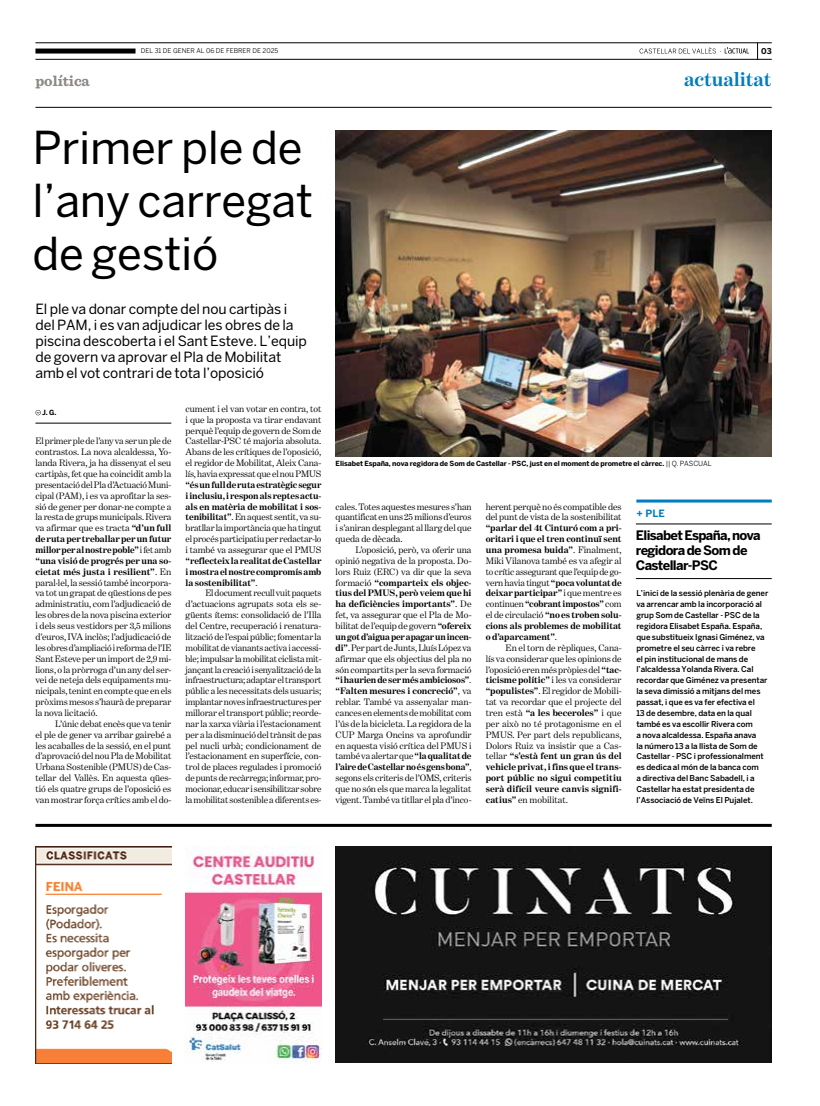
<style>
.page{position:relative;width:820px;height:1106px;background:#fff}
.page>*{position:absolute;margin:0;border:0;box-sizing:border-box;transform-origin:0 0}
.t1{font:45px/53px "Benton Sans";letter-spacing:-.005em;color:#000}
.t2{font:700 20px "Benton Modern One";letter-spacing:-.005em;color:#007dc1}
.t3{font:700 15px "Sentinel";letter-spacing:-.005em;color:#8c8886}
.t4{font:14px/16px "Benton Sans";letter-spacing:-.005em;color:#000}
.t5{font:700 13px/15px "Benton Sans";letter-spacing:-.05em;color:#000}
.t6{font:700 10px "Benton Sans";color:#007dc1}
.t7{font:9.5px/10.9px "Benton Modern One";letter-spacing:-.005em;color:#000;text-align:justify}
.t8{font:700 9.5px/10.9px "Benton Modern One";letter-spacing:-.005em;color:#000;text-align:justify}
.t9{font:500 8px/10.9px "Benton Sans";letter-spacing:-.005em;color:#000}
.t10{font:700 8px "Benton Sans";color:#000}
.t11{font:700 7px "Benton Sans";letter-spacing:-.01em;color:#000}
.t12{font:6.5px "Benton Sans";letter-spacing:.005em;color:#000}
.s1{font-weight:700}
.s2{font-weight:400}
</style>
<div class="page">
<svg style="left:757px;top:44px;width:1px;height:15px"></svg>
<svg style="left:639px;top:47px;width:109px;height:7px"></svg>
<hr style="left:35px;top:107px;width:736px;height:1px;background:#000">
<hr style="left:35px;top:43px;width:736px;height:1px;background:#000">
<hr style="left:35px;top:59px;width:736px;height:1px;background:#000">
<div style="left:35px;top:49px;width:100px;height:5px;background:#000"></div>
<hr style="left:35px;top:824px;width:736px;height:3px;background:#000">
<svg style="left:35px;top:410px;width:6px;height:5px"></svg>
<hr style="left:35px;top:423px;width:136px;height:1px;background:#000">
<img style="left:335px;top:130px;width:436px;height:326px">
<hr style="left:636px;top:499px;width:135px;height:3px;background:#007dc1">
<hr style="left:635px;top:523px;width:136px;height:1px;background:#000">
<hr style="left:635px;top:578px;width:136px;height:1px;background:#000">
<img style="left:35px;top:846px;width:136px;height:217px">
<img style="left:335px;top:846px;width:436px;height:216px">
<img style="left:185px;top:846px;width:136px;height:217px">
<p class="t12" style="left:141px;top:47px;width:139px">DEL 31 DE GENER AL 06 DE FEBRER DE 2025</p>
<p class="t10" style="left:760px;top:46px;width:12px">03</p>
<h3 class="t3" style="left:35px;top:69px;width:56px">política</h3>
<h2 class="t2" style="left:684px;top:68px;width:89px">actualitat</h2>
<h1 class="t1" style="left:33px;top:120px;width:282px">Primer ple de l’any carregat de gestió</h1>
<h3 class="t4" style="left:35px;top:301px;width:273px">El ple va donar compte del nou cartipàs i del PAM, i es van adjudicar les obres de la piscina descoberta i el Sant Esteve. L’equip de govern va aprovar el Pla de Mobilitat amb el vot contrari de tota l’oposició</h3>
<p class="t11" style="left:42px;top:408px;width:16px">J. G.</p>
<p class="t7" style="left:185px;top:403px;width:137px">cument i el van votar en contra, tot i que la proposta va tirar endavant perquè l’equip de govern de Som de Castellar-PSC té majoria absoluta.<br>Abans de les crítiques de l’oposició, el regidor de Mobilitat, Aleix Cana&shy;lís, havia expressat que el nou PMUS</p>
<p class="t7" style="left:185px;top:479px;width:137px"><span class="s1">“és un full de ruta estratègic segur i inclusiu, i respon als reptes actu&shy;als en matèria de mobilitat i sos&shy;tenibilitat”</span>. En aquest sentit, va su&shy;bratllar la importància que ha tingut el procés participatiu per redactar-lo i també va assegurar que el PMUS</p>
<p class="t8" style="left:185px;top:555px;width:137px">“reflecteix la realitat de Castellar i mostra el nostre compromís amb la sostenibilitat”<span class="s2">.</span></p>
<p class="t7" style="left:185px;top:588px;width:137px;text-indent:20px">El document recull vuit paquets d’actuacions agrupats sota els se&shy;güents ítems: consolidació de l’Illa del Centre, recuperació i renatura&shy;lització de l’espai públic; fomentar la mobilitat de vianants activa i accessi&shy;ble; impulsar la mobilitat ciclista mit&shy;jançant la creació i senyalització de la infraestructura; adaptar el transport públic a les necessitats dels usuaris; implantar noves infraestructures per millorar el transport públic; reorde&shy;nar la xarxa viària i l’estacionament per a la disminució del trànsit de pas pel nucli urbà; condicionament de l’estacionament en superfície, con&shy;trol de places regulades i promoció de punts de recàrrega; informar, pro&shy;mocionar, educar i sensibilitzar sobre la mobilitat sostenible a diferents es-</p>
<p class="t7" style="left:35px;top:436px;width:137px">El primer ple de l’any va ser un ple de contrastos. La nova alcaldessa, Yo&shy;landa Rivera, ja ha dissenyat el seu cartipàs, fet que ha coincidit amb la presentació del Pla d’Actuació Muni&shy;cipal (PAM), i es va aprofitar la ses&shy;sió de gener per donar-ne compte a la resta de grups municipals. Rivera va afirmar que es tracta <span class="s1">“d’un full de ruta per treballar per un futur millor per al nostre poble”</span> i fet amb <span class="s1">“una visió de progrés per una so&shy;cietat més justa i resilient”</span>. En paral·lel, la sessió també incorpora&shy;va tot un grapat de qüestions de pes administratiu, com l’adjudicació de les obres de la nova piscina exterior i dels seus vestidors per 3,5 milions d’euros, IVA inclòs; l’adjudicació de les obres d’ampliació i reforma de l’IE Sant Esteve per un import de 2,9 mi&shy;lions, o la pròrroga d’un any del ser&shy;vei de neteja dels equipaments mu&shy;nicipals, tenint en compte que en els pròxims mesos s’haurà de preparar la nova licitació.</p>
<p class="t7" style="left:35px;top:718px;width:137px;text-indent:20px">L’únic debat encès que va tenir el ple de gener va arribar gairebé a les acaballes de la sessió, en el punt d’aprovació del nou Pla de Mobilitat Urbana Sostenible (PMUS) de Cas&shy;tellar del Vallès. En aquesta qües&shy;tió els quatre grups de l’oposició es van mostrar força crítics amb el do-</p>
<p class="t11" style="left:335px;top:459px;width:377px">Elisabet España, nova regidora de Som de Castellar - PSC, just en el moment de prometre el càrrec. <span class="s2">|| Q. PASCUAL</span></p>
<p class="t7" style="left:335px;top:501px;width:137px">cales. Totes aquestes mesures s’han quantificat en uns 25 milions d’euros i s’aniran desplegant al llarg del que queda de dècada.</p>
<p class="t7" style="left:335px;top:544px;width:137px;text-indent:20px">L’oposició, però, va oferir una opinió negativa de la proposta. Do&shy;lors Ruiz (ERC) va dir que la seva formació <span class="s1">“comparteix els objec&shy;tius del PMUS, però veiem que hi ha deficiències importants”</span>. De fet, va assegurar que el Pla de Mo&shy;bilitat de l’equip de govern <span class="s1">“ofereix un got d’aigua per apagar un incen&shy;di”</span>. Per part de Junts, Lluís López va afirmar que els objectius del pla no són compartits per la seva formació <span class="s1">“i haurien de ser més ambiciosos”</span>. <span class="s1">“Falten mesures i concreció”</span>, va reblar. També va assenyalar man&shy;cances en elements de mobilitat com l’ús de la bicicleta. La regidora de la CUP Marga Oncins va aprofundir en aquesta visió crítica del PMUS i també va alertar que <span class="s1">“la qualitat de l’aire de Castellar no és gens bona”</span>, segons els criteris de l’OMS, criteris que no són els que marca la legalitat vigent. També va titllar el pla d’inco-</p>
<p class="t7" style="left:485px;top:501px;width:137px">herent perquè no és compatible des del punt de vista de la sostenibilitat</p>
<p class="t8" style="left:485px;top:522px;width:137px">“parlar del 4t Cinturó com a pri&shy;oritari i que el tren continuï sent una promesa buida”<span class="s2">. Finalment, Miki Vilanova també es va afegir al to crític assegurant que l’equip de go&shy;vern havia tingut</span> “poca voluntat de deixar participar” <span class="s2">i que mentre es continuen</span> “cobrant impostos” <span class="s2">com el de circulació</span> “no es troben solu&shy;cions als problemes de mobilitat o d’aparcament”<span class="s2">.</span></p>
<p class="t7" style="left:485px;top:642px;width:137px;text-indent:20px">En el torn de rèpliques, Cana&shy;lís va considerar que les opinions de l’oposició eren més pròpies del <span class="s1">“tac&shy;ticisme polític”</span> i les va considerar <span class="s1">“populistes”</span>. El regidor de Mobili&shy;tat va recordar que el projecte del tren està <span class="s1">“a les beceroles”</span> i que per això no té protagonisme en el PMUS. Per part dels republicans, Dolors Ruiz va insistir que a Cas&shy;tellar <span class="s1">“s’està fent un gran ús del vehicle privat, i fins que el trans&shy;port públic no sigui competitiu serà difícil veure canvis signifi&shy;catius”</span> en mobilitat.</p>
<p class="t6" style="left:636px;top:507px;width:30px">+ PLE</p>
<h3 class="t5" style="left:635px;top:527px;width:126px">Elisabet España, nova regidora de Som de<br>Castellar-PSC</h3>
<p class="t9" style="left:636px;top:588px;width:133px">L’inici de la sessió plenària de gener va arrencar amb la incorporació al grup Som de Castellar - PSC de la regidora Elisabet España. España, que substitueix Ignasi Giménez, va prometre el seu càrrec i va rebre<br>el pin institucional de mans de l’alcaldessa Yolanda Rivera. Cal recordar que Giménez va presentar la seva dimissió a mitjans del mes passat, i que es va fer efectiva el<br>13 de desembre, data en la qual també es va escollir Rivera com<br>a nova alcaldessa. España anava<br>la número 13 a la llista de Som de<br>Castellar - PSC i professionalment es dedica al món de la banca com<br>a directiva del Banc Sabadell, i a<br>Castellar ha estat presidenta de l’Associació de Veïns El Pujalet.</p>
</div>
